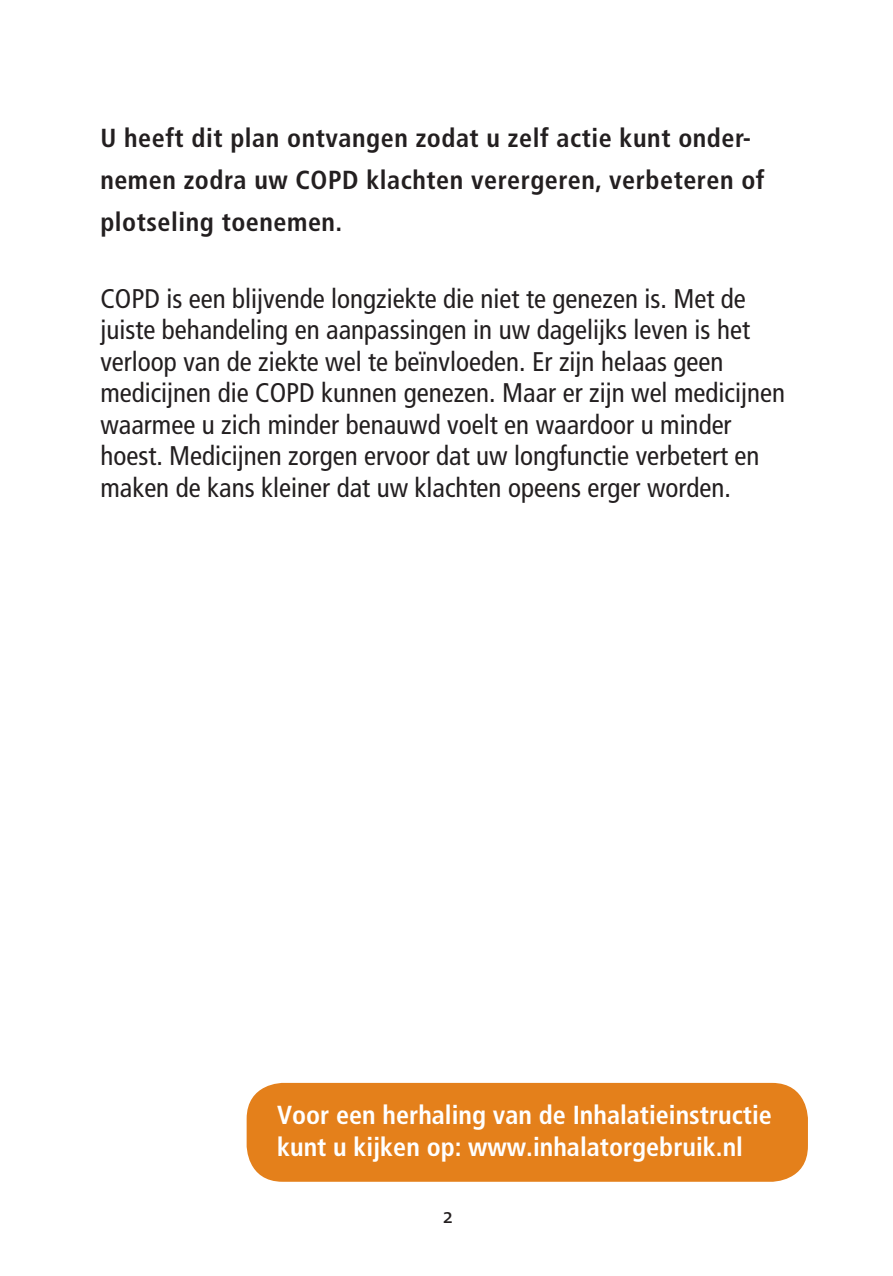
<style>
.page{position:relative;width:893px;height:1276px;background:#fff}
.page>*{position:absolute;margin:0;border:0;box-sizing:border-box;transform-origin:0 0}
.t1{font:condensed 27px/31.5px "Frutiger";color:#231f20}
.t2{font:700 condensed 26.1px/42px "Frutiger";letter-spacing:.02em;color:#231f20}
.t3{font:700 condensed 26.1px/31.5px "Frutiger";color:#fff}
.t4{font:21px "The Sans";color:#231f20}
</style>
<div class="page">
<div style="left:247px;top:1083px;width:561px;height:98px;background:#e4801b;border-radius:36px"></div>
<p class="t2" style="left:100px;top:117px;width:666px">U heeft dit plan ontvangen zodat u zelf actie kunt onder&shy;nemen zodra uw COPD klachten verergeren, verbeteren of plotseling toenemen.</p>
<p class="t1" style="left:100px;top:283px;width:686px">COPD is een blijvende longziekte die niet te genezen is. Met de juiste behandeling en aanpassingen in uw dagelijks leven is het verloop van de ziekte wel te beïnvloeden. Er zijn helaas geen medicijnen die COPD kunnen genezen. Maar er zijn wel medicijnen waarmee u zich minder benauwd voelt en waardoor u minder hoest. Medicijnen zorgen ervoor dat uw longfunctie verbetert en maken de kans kleiner dat uw klachten opeens erger worden.</p>
<p class="t3" style="left:277px;top:1099px;width:496px">Voor een herhaling van de Inhalatieinstructie kunt u kijken op: www.inhalatorgebruik.nl</p>
<p class="t4" style="left:443px;top:1198px;width:12px">2</p>
</div>
